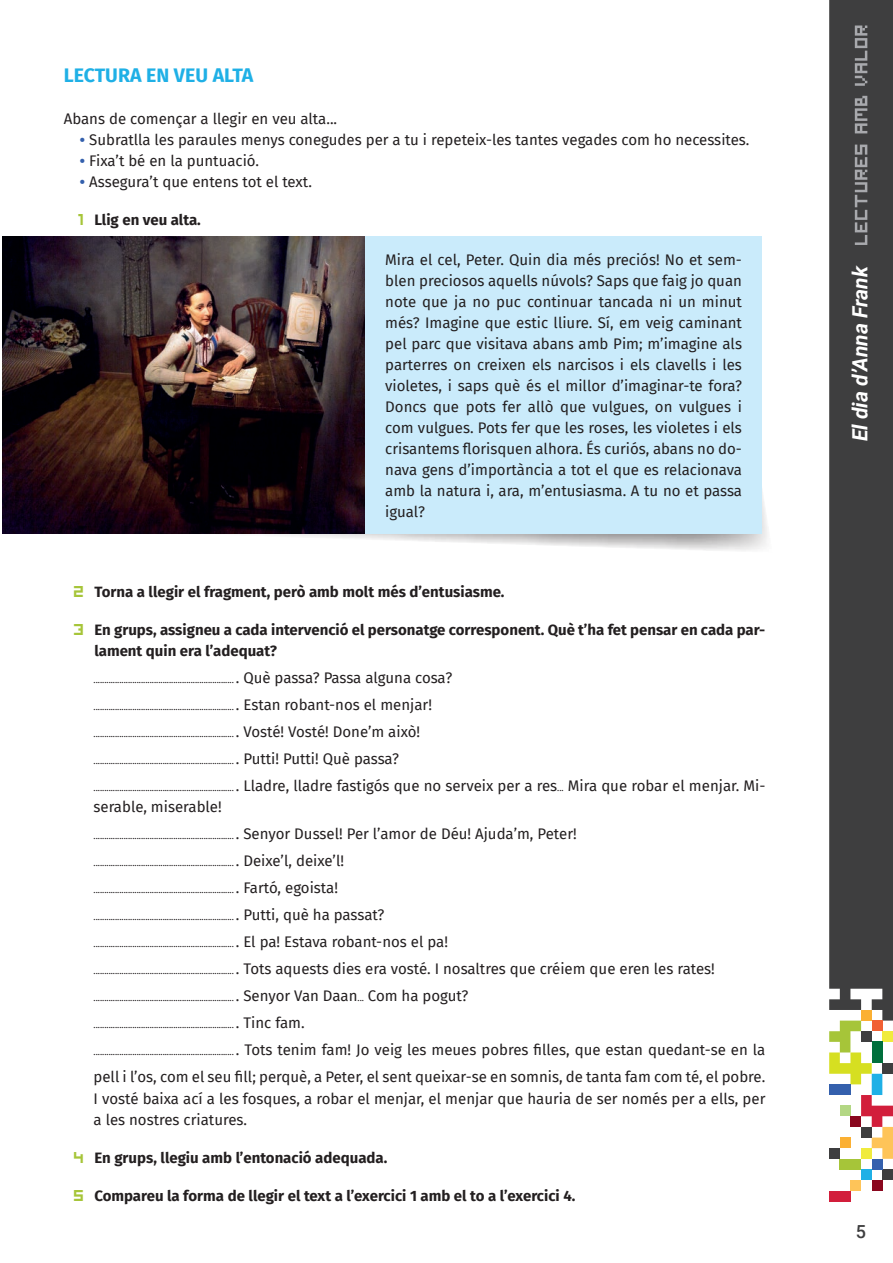
<style>
.page{position:relative;width:893px;height:1263px;background:#fff}
.page>*{position:absolute;margin:0;border:0;box-sizing:border-box;transform-origin:0 0}
.t1{font:italic 700 21px "Roboto";color:#fff}
.Títol_1{font:700 19.5px "Fira Sans";color:#1fb0e6}
.t2{font:500 18px "Roboto";color:#3e3e3f}
.Activitat_text{font:15px/21px "Fira Sans";color:#231f20;text-align:justify}
.t3{font:700 15px/21px "Fira Sans";color:#231f20}
.Teoria_1{font:15px "Fira Sans";color:#231f20}
.Activitat_text-2{font:9px "Fira Sans";color:#231f20}
.s1{font-weight:700;color:#3460ad}
.s2{font-family:"Symtext";font-weight:400;color:#a6c539}
.s3{font-size:15px}
</style>
<div class="page">
<div style="left:882px;top:1169px;width:11px;height:11px;background:#3e3e3f"></div>
<div style="left:829px;top:0;width:64px;height:1020px;background:#3e3e3f"></div>
<div style="left:861px;top:1010px;width:11px;height:10px;background:#fbb033"></div>
<div style="left:840px;top:1159px;width:21px;height:10px;background:#a6c539"></div>
<div style="left:861px;top:1169px;width:11px;height:11px;background:#1fb0e6"></div>
<div style="left:872px;top:1180px;width:10px;height:11px;background:#8a071e"></div>
<div style="left:850px;top:1180px;width:11px;height:11px;background:#fec459"></div>
<div style="left:829px;top:1191px;width:21px;height:10px;background:#d21e3b"></div>
<svg style="left:829px;top:1020px;width:64px;height:139px"></svg>
<div style="left:861px;top:1127px;width:11px;height:10px;background:#3e3e3f"></div>
<div style="left:840px;top:1137px;width:10px;height:11px;background:#fbb033"></div>
<div style="left:872px;top:1159px;width:10px;height:10px;background:#3460ad"></div>
<svg style="left:855px;top:96px;width:12px;height:37px"></svg>
<svg style="left:855px;top:26px;width:12px;height:60px"></svg>
<svg style="left:855px;top:145px;width:12px;height:100px"></svg>
<svg style="left:91px;top:348px;width:676px;height:203px"></svg>
<div style="left:91px;top:237px;width:670px;height:296px;background:#caebfb"></div>
<img style="left:2px;top:237px;width:363px;height:296px">
<p class="Títol_1" style="left:64px;top:59px;width:191px">LECTURA EN VEU ALTA</p>
<p class="Teoria_1" style="left:64px;top:107px;width:275px">Abans de començar a llegir en veu alta...</p>
<p class="Activitat_text" style="left:80px;top:129px;width:671px"><span class="s1">•</span> Subratlla les paraules menys conegudes per a tu i repeteix-les tantes vegades com ho necessites.</p>
<p class="Activitat_text" style="left:80px;top:150px;width:181px"><span class="s1">•</span> Fixa’t bé en la puntuació.</p>
<p class="Activitat_text" style="left:80px;top:171px;width:234px"><span class="s1">•</span> Assegura’t que entens tot el text.</p>
<p class="t3" style="left:78px;top:208px;width:124px"><span class="s2">1</span> Llig en veu alta.</p>
<p class="Activitat_text" style="left:385px;top:248px;width:358px">Mira el cel, Peter. Quin dia més preciós! No et sem&shy;blen preciosos aquells núvols? Saps que faig jo quan note que ja no puc continuar tancada ni un minut més? Imagine que estic lliure. Sí, em veig caminant pel parc que visitava abans amb Pim; m’imagine als parterres on creixen els narcisos i els clavells i les violetes, i saps què és el millor d’imaginar-te fora?<br>Doncs que pots fer allò que vulgues, on vulgues i com vulgues. Pots fer que les roses, les violetes i els crisantems florisquen alhora. És curiós, abans no do&shy;nava gens d’importància a tot el que es relacionava amb la natura i, ara, m’entusiasma. A tu no et passa igual?</p>
<p class="t3" style="left:74px;top:581px;width:432px"><span class="s2">2</span> Torna a llegir el fragment, però amb molt més d’entusiasme.</p>
<p class="t3" style="left:94px;top:619px;width:672px;text-indent:-20px"><span class="s2">3</span> En grups, assigneu a cada intervenció el personatge corresponent. Què t’ha fet pensar en cada par&shy;lament quin era l’adequat?</p>
<p class="Activitat_text-2" style="left:94px;top:673px;width:360px">................................................................. <span class="s3">. Què passa? Passa alguna cosa?</span></p>
<p class="Activitat_text-2" style="left:94px;top:700px;width:340px">................................................................. <span class="s3">. Estan robant-nos el menjar!</span></p>
<p class="Activitat_text-2" style="left:94px;top:727px;width:328px">................................................................. <span class="s3">. Vosté! Vosté! Done’m això!</span></p>
<p class="Activitat_text-2" style="left:94px;top:754px;width:307px">................................................................. <span class="s3">. Putti! Putti! Què passa?</span></p>
<p class="Activitat_text-2" style="left:94px;top:781px;width:673px">................................................................. <span class="s3">. Lladre, lladre fastigós que no serveix per a res</span>... <span class="s3">Mira que robar el menjar. Mi-</span></p>
<p class="Activitat_text" style="left:94px;top:796px;width:130px">serable, miserable!</p>
<p class="Activitat_text-2" style="left:94px;top:829px;width:485px">................................................................. <span class="s3">. Senyor Dussel! Per l’amor de Déu! Ajuda’m, Peter!</span></p>
<p class="Activitat_text-2" style="left:94px;top:856px;width:252px">................................................................. <span class="s3">. Deixe’l, deixe’l!</span></p>
<p class="Activitat_text-2" style="left:94px;top:883px;width:246px">................................................................. <span class="s3">. Fartó, egoista!</span></p>
<p class="Activitat_text-2" style="left:94px;top:910px;width:292px">................................................................. <span class="s3">. Putti, què ha passat?</span></p>
<p class="Activitat_text-2" style="left:94px;top:937px;width:356px">................................................................. <span class="s3">. El pa! Estava robant-nos el pa!</span></p>
<p class="Activitat_text-2" style="left:94px;top:964px;width:623px">................................................................. <span class="s3">. Tots aquests dies era vosté. I nosaltres que créiem que eren les rates!</span></p>
<p class="Activitat_text-2" style="left:94px;top:991px;width:376px">................................................................. <span class="s3">. Senyor Van Daan</span>... <span class="s3">Com ha pogut?</span></p>
<p class="Activitat_text-2" style="left:94px;top:1018px;width:213px">................................................................. <span class="s3">. Tinc fam.</span></p>
<p class="Activitat_text-2" style="left:94px;top:1045px;width:673px">................................................................. <span class="s3">. Tots tenim fam! Jo veig les meues pobres filles, que estan quedant-se en la</span></p>
<p class="Activitat_text" style="left:94px;top:1066px;width:673px">pell i l’os, com el seu fill; perquè, a Peter, el sent queixar-se en somnis, de tanta fam com té, el pobre.<br>I vosté baixa ací a les fosques, a robar el menjar, el menjar que hauria de ser només per a ells, per a les nostres criatures.</p>
<p class="t3" style="left:74px;top:1146px;width:315px"><span class="s2">4</span> En grups, llegiu amb l’entonació adequada.</p>
<p class="t3" style="left:74px;top:1184px;width:503px"><span class="s2">5</span> Compareu la forma de llegir el text a l’exercici 1 amb el to a l’exercici 4.</p>
<h1 class="t1" style="left:845px;top:441px;width:177px;rotate:-90deg">El dia d’Anna Frank</h1>
<h3 class="t2" style="left:856px;top:1219px;width:12px">5</h3>
</div>
